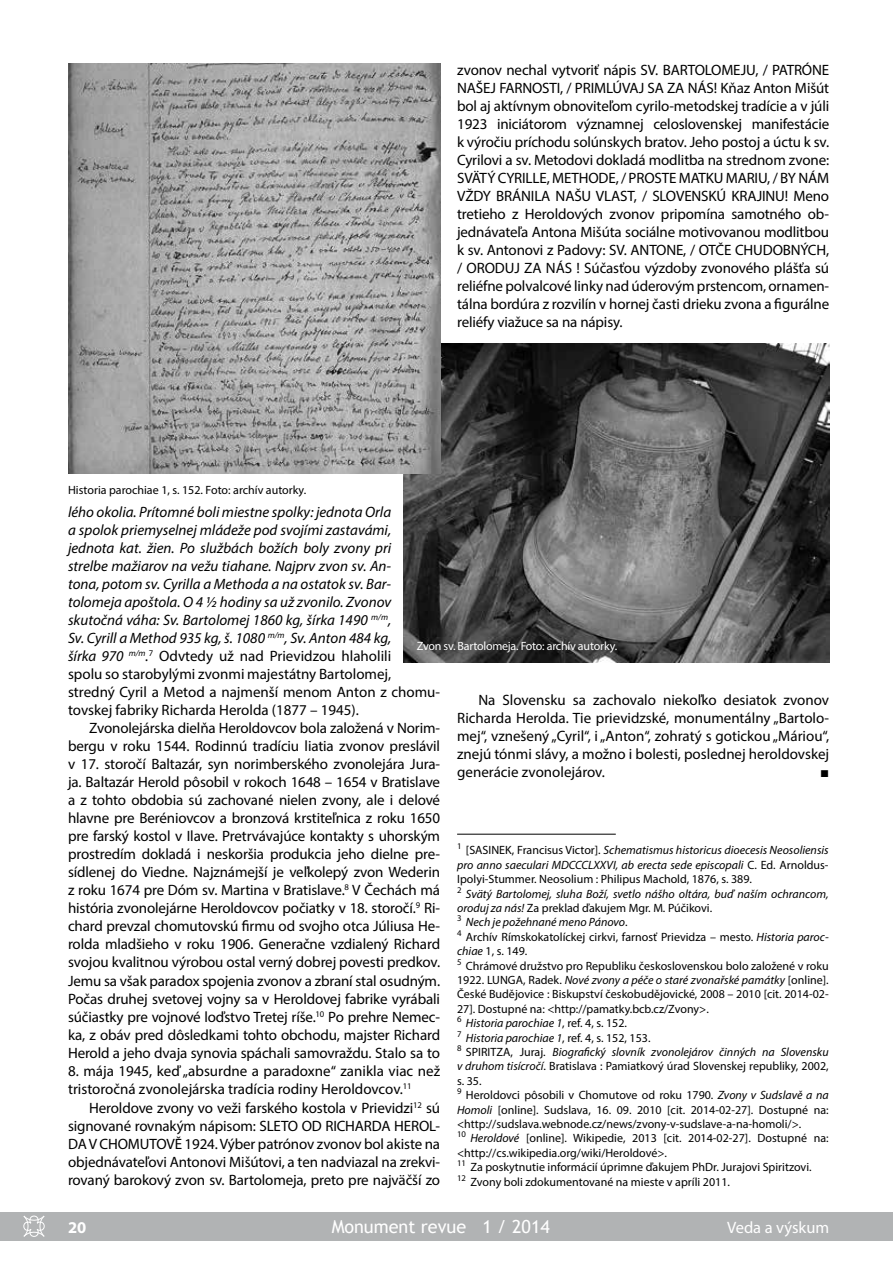
<style>
.page{position:relative;width:893px;height:1263px;background:#fff}
.page>*{position:absolute;margin:0;border:0;box-sizing:border-box;transform-origin:0 0}
.t1{font:18px "Trebuchet MS";color:#fff}
.t2{font:16.5px "Myriad Pro";color:#fff}
.t3{font:700 16.5px "Myriad Pro";color:#fff}
.t4{font:15px/18px "Myriad Pro";letter-spacing:-.01em;color:#000;text-align:justify}
.t5{font:italic 15px/18px "Myriad Pro";color:#000}
.t6{font:15px "Times New Roman";color:#000}
.t7{font:12px/14.4px "Myriad Pro";color:#000}
.t8{font:12px "Myriad Pro";letter-spacing:-.02em;color:#fff}
.s1{font-style:normal}
.s2{font-style:italic}
</style>
<div class="page">
<div style="left:0;top:1212px;width:893px;height:28px;background:#b1b3b4"></div>
<svg style="left:23px;top:1215px;width:22px;height:22px"></svg>
<img style="left:404px;top:343px;width:425px;height:319px">
<img style="left:68px;top:64px;width:372px;height:410px">
<hr style="left:457px;top:834px;width:159px;height:1px;background:#000">
<p class="t7" style="left:68px;top:482px;width:240px">Historia parochiae 1, s. 152. Foto: archív autorky.</p>
<p class="t4" style="left:457px;top:61px;width:374px">zvonov nechal vytvoriť nápis SV. BARTOLOMEJU, / PATRÓNE NAŠEJ FARNOSTI, / PRIMLÚVAJ SA ZA NÁS! Kňaz Anton Mišút bol aj aktívnym obnoviteľom cyrilo-metodskej tradície a v júli 1923 iniciátorom významnej celoslovenskej manifestácie k výročiu príchodu solúnskych bratov. Jeho postoj a úctu k sv.<br>Cyrilovi a sv. Metodovi dokladá modlitba na strednom zvone:<br>SVÄTÝ CYRILLE, METHODE, / PROSTE MATKU MARIU, / BY NÁM VŽDY BRÁNILA NAŠU VLAST, / SLOVENSKÚ KRAJINU! Meno tretieho z Heroldových zvonov pripomína samotného ob&shy;jednávateľa Antona Mišúta sociálne motivovanou modlitbou k sv. Antonovi z Padovy: SV. ANTONE, / OTČE CHUDOBNÝCH, / ORODUJ ZA NÁS ! Súčasťou výzdoby zvonového plášťa sú reliéfne polvalcové linky nad úderovým prstencom, ornamen&shy;tálna bordúra z rozvilín v hornej časti drieku zvona a figurálne reliéfy viažuce sa na nápisy.</p>
<p class="t5" style="left:68px;top:503px;width:374px">lého okolia. Prítomné boli miestne spolky: jednota Orla<br>a spolok priemyselnej mládeže pod svojími zastavámi, jednota kat. žien. Po službách božích boly zvony pri<br>strelbe mažiarov na vežu tiahane. Najprv zvon sv. An-<br>tona, potom sv. Cyrilla a Methoda a na ostatok sv. Bar&shy;tolomeja apoštola. O 4 ½ hodiny sa už zvonilo. Zvonov skutočná váha: Sv. Bartolomej 1860 kg, šírka 1490 <sup>m/m</sup>,<br>Sv. Cyrill a Method 935 kg, š. 1080 <sup>m/m</sup>, Sv. Anton 484 kg,<br>šírka 970 <sup>m/m</sup>.<sup>7</sup> <span class="s1">Odvtedy už nad Prievidzou hlaholili<br>spolu so starobylými zvonmi majestátny Bartolomej, stredný Cyril a Metod a najmenší menom Anton z chomu&shy;tovskej fabriky Richarda Herolda (1877 – 1945).</span></p>
<p class="t4" style="left:68px;top:719px;width:374px;text-indent:21px">Zvonolejárska dielňa Heroldovcov bola založená v Norim&shy;bergu v roku 1544. Rodinnú tradíciu liatia zvonov preslávil v 17. storočí Baltazár, syn norimberského zvonolejára Jura&shy;ja. Baltazár Herold pôsobil v rokoch 1648 – 1654 v Bratislave a z tohto obdobia sú zachované nielen zvony, ale i delové hlavne pre Beréniovcov a bronzová krstiteľnica z roku 1650 pre farský kostol v Ilave. Pretrvávajúce kontakty s uhorským prostredím dokladá i neskoršia produkcia jeho dielne pre&shy;sídlenej do Viedne. Najznámejší je veľkolepý zvon Wederin z roku 1674 pre Dóm sv. Martina v Bratislave.<sup>8</sup> V Čechách má história zvonolejárne Heroldovcov počiatky v 18. storočí.<sup>9</sup> Ri&shy;chard prevzal chomutovskú firmu od svojho otca Júliusa He&shy;rolda mladšieho v roku 1906. Generačne vzdialený Richard svojou kvalitnou výrobou ostal verný dobrej povesti predkov.<br>Jemu sa však paradox spojenia zvonov a zbraní stal osudným.<br>Počas druhej svetovej vojny sa v Heroldovej fabrike vyrábali súčiastky pre vojnové loďstvo Tretej ríše.<sup>10</sup> Po prehre Nemec&shy;ka, z obáv pred dôsledkami tohto obchodu, majster Richard Herold a jeho dvaja synovia spáchali samovraždu. Stalo sa to</p>
<p class="t4" style="left:68px;top:1062px;width:374px">8. mája 1945, keď „absurdne a paradoxne“ zanikla viac než tristoročná zvonolejárska tradícia rodiny Heroldovcov.<sup>11</sup></p>
<p class="t4" style="left:68px;top:1098px;width:374px;text-indent:21px">Heroldove zvony vo veži farského kostola v Prievidzi<sup>12</sup> sú signované rovnakým nápisom: SLETO OD RICHARDA HEROL-DA V CHOMUTOVĚ 1924. Výber patrónov zvonov bol akiste na objednávateľovi Antonovi Mišútovi, a ten nadviazal na zrekvi&shy;rovaný barokový zvon sv. Bartolomeja, preto pre najväčší zo</p>
<p class="t8" style="left:417px;top:639px;width:202px">Zvon sv. Bartolomeja. Foto: archív autorky.</p>
<p class="t4" style="left:457px;top:691px;width:374px;text-indent:21px">Na Slovensku sa zachovalo niekoľko desiatok zvonov Richarda Herolda. Tie prievidzské, monumentálny „Bartolo&shy;mej“, vznešený „Cyril“, i „Anton“, zohratý s gotickou „Máriou“, znejú tónmi slávy, a možno i bolesti, poslednej heroldovskej generácie zvonolejárov.</p>
<p class="t6" style="left:820px;top:762px;width:11px">■</p>
<p class="t7" style="left:457px;top:843px;width:373px"><sup>1</sup> [SASINEK, Francisus Victor]. <span class="s2">Schematismus historicus dioecesis Neosoliensis pro anno saeculari MDCCCLXXVI, ab erecta sede episcopali</span> C. Ed. Arnoldus-Ipolyi-Stummer. Neosolium : Philipus Machold, 1876, s. 389.<br><sup>2</sup> <span class="s2">Svätý Bartolomej, sluha Boží, svetlo nášho oltára, buď naším ochrancom, oroduj za nás!</span> Za preklad ďakujem Mgr. M. Púčikovi.<br><sup>3</sup> <span class="s2">Nech je požehnané meno Pánovo</span>.<br><sup>4</sup> Archív Rímskokatolíckej cirkvi, farnosť Prievidza – mesto. <span class="s2">Historia paroc&shy;chiae</span> 1, s. 149.<br><sup>5</sup> Chrámové družstvo pro Republiku československou bolo založené v roku 1922. LUNGA, Radek. <span class="s2">Nové zvony a péče o staré zvonařské památky</span> [online].<br>České Budějovice : Biskupství českobudějovické, 2008 – 2010 [cit. 2014-02- 27]. Dostupné na: &lt;http://pamatky.bcb.cz/Zvony&gt;.<br><sup>6</sup> <span class="s2">Historia parochiae 1</span>, ref. 4, s. 152.<br><sup>7</sup> <span class="s2">Historia parochiae 1</span>, ref. 4, s. 152, 153.<br><sup>8</sup> SPIRITZA, Juraj. <span class="s2">Biografický slovník zvonolejárov činných na Slovensku v druhom tisícročí</span>. Bratislava : Pamiatkový úrad Slovenskej republiky, 2002, s. 35.<br><sup>9</sup> Heroldovci pôsobili v Chomutove od roku 1790. <span class="s2">Zvony v Sudslavě a na Homoli</span> [online]. Sudslava, 16. 09. 2010 [cit. 2014-02-27]. Dostupné na: &lt;http://sudslava.webnode.cz/news/zvony-v-sudslave-a-na-homoli/&gt;.<br><sup>10</sup> <span class="s2">Heroldové</span> [online]. Wikipedie, 2013 [cit. 2014-02-27]. Dostupné na: &lt;http://cs.wikipedia.org/wiki/Heroldové&gt;.<br><sup>11</sup> Za poskytnutie informácií úprimne ďakujem PhDr. Jurajovi Spiritzovi.<br><sup>12</sup> Zvony boli zdokumentované na mieste v apríli 2011.</p>
<p class="t3" style="left:68px;top:1216px;width:20px">20</p>
<p class="t1" style="left:332px;top:1216px;width:220px">Monument revue 1 / 2014</p>
<p class="t2" style="left:727px;top:1217px;width:104px">Veda a výskum</p>
</div>
